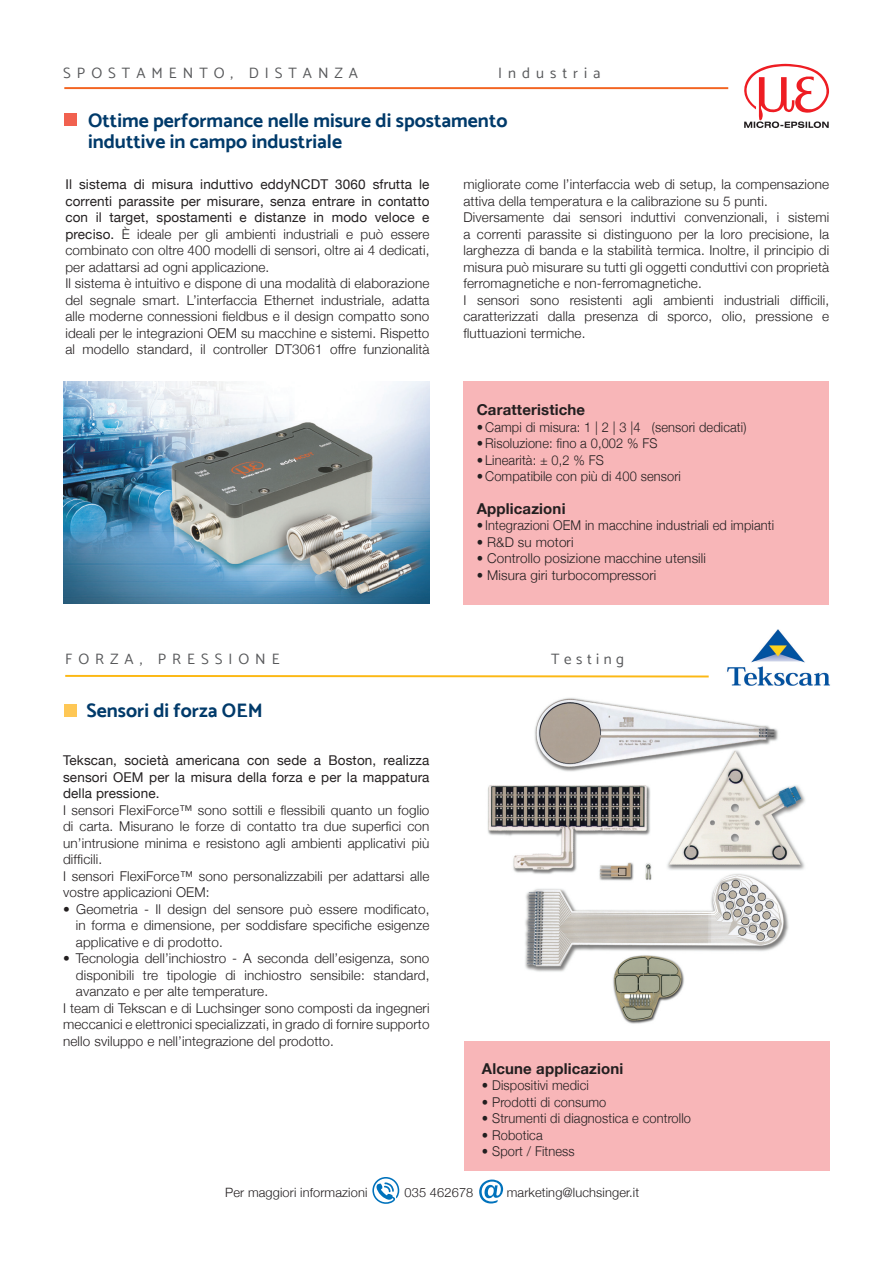
<style>
.page{position:relative;width:893px;height:1263px;background:#fff}
.page>*{position:absolute;margin:0;border:0;box-sizing:border-box;transform-origin:0 0}
.t1{font:700 19.5px "Catamaran";color:#003a6a}
.t2{font:700 15px "Helvetica Neue";letter-spacing:.01em;color:#231f20}
.t3{font:15px "Catamaran";letter-spacing:.4em;color:#57585a}
.t4{font:15px "Catamaran";letter-spacing:.3em;color:#57585a}
.t5{font:300 13.5px/16.5px "Helvetica Neue";letter-spacing:.01em;color:#231f20;text-align:justify}
.t6{font:13.5px/16.5px "Helvetica Neue";letter-spacing:.01em;color:#231f20;text-align:justify}
.t7{font:300 13.5px "Helvetica Neue";letter-spacing:.01em;color:#231f20;scale:.95 1}
.t8{font:300 12.9px "Helvetica Neue";letter-spacing:.01em;color:#231f20}
.s1{font-weight:300}
</style>
<div class="page">
<img style="left:487px;top:698px;width:318px;height:326px">
<svg style="left:372px;top:1177px;width:27px;height:27px"></svg>
<svg style="left:479px;top:1179px;width:24px;height:24px"></svg>
<div style="left:463px;top:381px;width:366px;height:224px;background:#f8b6b8"></div>
<div style="left:464px;top:1042px;width:365px;height:129px;background:#f8b6b8"></div>
<hr style="left:64px;top:87px;width:664px;height:2px;background:#f36421">
<svg style="left:65px;top:674px;width:644px;height:4px"></svg>
<img style="left:727px;top:629px;width:103px;height:57px">
<svg style="left:744px;top:64px;width:85px;height:64px"></svg>
<div style="left:64px;top:704px;width:13px;height:13px;background:#fec755"></div>
<div style="left:64px;top:113px;width:13px;height:13px;background:#f1614f"></div>
<img style="left:64px;top:381px;width:365px;height:223px">
<p class="t3" style="left:63px;top:64px;width:296px">SPOSTAMENTO, DISTANZA</p>
<p class="t3" style="left:498px;top:64px;width:104px">Industria</p>
<p class="t1" style="left:88px;top:109px;width:421px">Ottime performance nelle misure di spostamento</p>
<p class="t1" style="left:88px;top:130px;width:255px">induttive in campo industriale</p>
<p class="t6" style="left:65px;top:175px;width:366px">Il sistema di misura induttivo eddyNCDT 3060 sfrutta le correnti parassite per misurare, senza entrare in contatto con il target, spostamenti e distanze in modo veloce e preciso. <span class="s1">È ideale per gli ambienti industriali e può essere combinato con oltre 400 modelli di sensori, oltre ai 4 dedicati, per adattarsi ad ogni applicazione.</span></p>
<p class="t5" style="left:65px;top:275px;width:366px">Il sistema è intuitivo e dispone di una modalità di elaborazione del segnale smart. L’interfaccia Ethernet industriale, adatta alle moderne connessioni fieldbus e il design compatto sono ideali per le integrazioni OEM su macchine e sistemi. Rispetto al modello standard, il controller DT3061 offre funzionalità</p>
<p class="t5" style="left:463px;top:176px;width:367px">migliorate come l’interfaccia web di setup, la compensazione attiva della temperatura e la calibrazione su 5 punti.</p>
<p class="t5" style="left:463px;top:209px;width:367px">Diversamente dai sensori induttivi convenzionali, i sistemi a correnti parassite si distinguono per la loro precisione, la larghezza di banda e la stabilità termica. Inoltre, il principio di misura può misurare su tutti gli oggetti conduttivi con proprietà ferromagnetiche e non-ferromagnetiche.</p>
<p class="t5" style="left:463px;top:292px;width:367px">I sensori sono resistenti agli ambienti industriali difficili, caratterizzati dalla presenza di sporco, olio, pressione e fluttuazioni termiche.</p>
<p class="t2" style="left:477px;top:401px;width:110px">Caratteristiche</p>
<p class="t7" style="left:477px;top:419px;width:285px">• Campi di misura: 1 | 2 | 3 |4 (sensori dedicati)</p>
<p class="t7" style="left:477px;top:435px;width:192px">•Risoluzione: fino a 0,002 % FS</p>
<p class="t7" style="left:477px;top:452px;width:135px">• Linearità: ± 0,2 % FS</p>
<p class="t7" style="left:477px;top:468px;width:216px">• Compatibile con più di 400 sensori</p>
<p class="t2" style="left:477px;top:499px;width:90px">Applicazioni</p>
<p class="t7" style="left:477px;top:517px;width:315px">• Integrazioni OEM in macchine industriali ed impianti</p>
<p class="t7" style="left:477px;top:534px;width:103px">• R&amp;D su motori</p>
<p class="t7" style="left:477px;top:550px;width:243px">• Controllo posizione macchine utensili</p>
<p class="t7" style="left:477px;top:567px;width:191px">• Misura giri turbocompressori</p>
<p class="t3" style="left:65px;top:650px;width:216px">FORZA, PRESSIONE</p>
<p class="t4" style="left:551px;top:650px;width:74px">Testing</p>
<p class="t1" style="left:87px;top:699px;width:178px">Sensori di forza OEM</p>
<p class="t6" style="left:63px;top:751px;width:368px">Tekscan, società americana con sede a Boston, realizza sensori OEM per la misura della forza e per la mappatura della pressione.</p>
<p class="t5" style="left:63px;top:801px;width:368px">I sensori FlexiForce™ sono sottili e flessibili quanto un foglio di carta. Misurano le forze di contatto tra due superfici con un’intrusione minima e resistono agli ambienti applicativi più difficili.</p>
<p class="t5" style="left:63px;top:867px;width:368px">I sensori FlexiForce™ sono personalizzabili per adattarsi alle vostre applicazioni OEM:</p>
<p class="t5" style="left:76px;top:900px;width:355px;text-indent:-13px">• Geometria - Il design del sensore può essere modificato, in forma e dimensione, per soddisfare specifiche esigenze applicative e di prodotto.</p>
<p class="t5" style="left:76px;top:950px;width:355px;text-indent:-13px">• Tecnologia dell’inchiostro - A seconda dell’esigenza, sono disponibili tre tipologie di inchiostro sensibile: standard, avanzato e per alte temperature.</p>
<p class="t5" style="left:63px;top:999px;width:368px">I team di Tekscan e di Luchsinger sono composti da ingegneri meccanici e elettronici specializzati, in grado di fornire supporto nello sviluppo e nell’integrazione del prodotto.</p>
<p class="t2" style="left:482px;top:1059px;width:143px">Alcune applicazioni</p>
<p class="t7" style="left:482px;top:1077px;width:114px">• Dispositivi medici</p>
<p class="t7" style="left:482px;top:1094px;width:132px">• Prodotti di consumo</p>
<p class="t7" style="left:482px;top:1110px;width:222px">• Strumenti di diagnostica e controllo</p>
<p class="t7" style="left:482px;top:1127px;width:65px">• Robotica</p>
<p class="t7" style="left:482px;top:1143px;width:99px">• Sport / Fitness</p>
<p class="t8" style="left:225px;top:1184px;width:144px">Per maggiori informazioni</p>
<p class="t8" style="left:404px;top:1184px;width:70px">035 462678</p>
<p class="t8" style="left:507px;top:1184px;width:134px">marketing@luchsinger.it</p>
</div>
